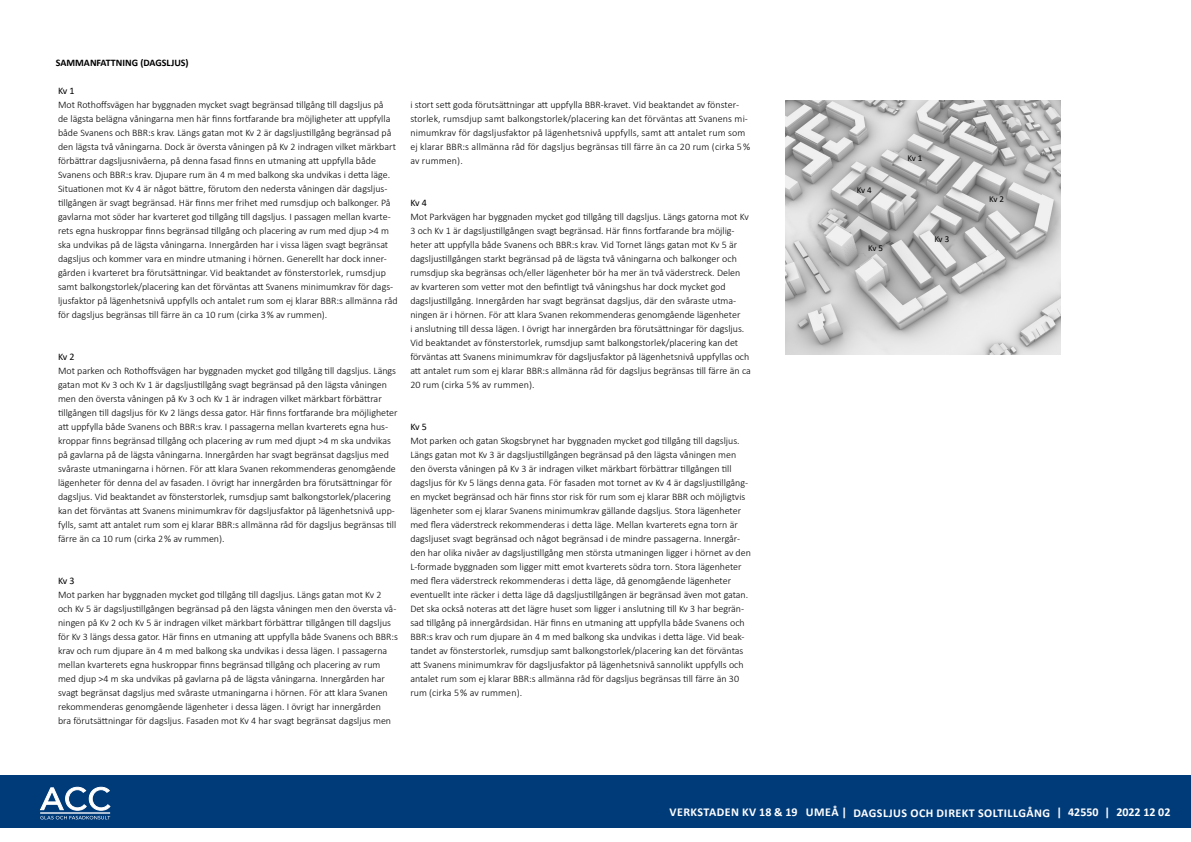
<style>
.page{position:relative;width:1191px;height:842px;background:#fff}
.page>*{position:absolute;margin:0;border:0;box-sizing:border-box;transform-origin:0 0}
.t1{font:700 12px "Calibri";letter-spacing:.04em;color:#fff}
.t2{font:300 10px/14px "Calibri";color:#000}
.t3{font:700 10px "Calibri";color:#000}
.t4{font:10px "Calibri";letter-spacing:-.05em;color:#000}
.t5{font:9px "Calibri";letter-spacing:-.05em;color:#000}
</style>
<div class="page">
<div style="left:0;top:776px;width:1191px;height:52px;background:#003b79"></div>
<img style="left:786px;top:101px;width:274px;height:254px">
<svg style="left:40px;top:786px;width:71px;height:33px"></svg>
<hr style="left:40px;top:812px;width:70px;height:2px;background:#fff">
<p class="t3" style="left:56px;top:56px;width:134px">SAMMANFATTNING (DAGSLJUS)</p>
<p class="t4" style="left:58px;top:84px;width:18px">Kv 1</p>
<p class="t2" style="left:58px;top:98px;width:341px">Mot Rothoffsvägen har byggnaden mycket svagt begränsad tillgång till dagsljus på<br>de lägsta belägna våningarna men här finns fortfarande bra möjligheter att uppfylla både Svanens och BBR:s krav. Längs gatan mot Kv 2 är dagsljustillgång begränsad på den lägsta två våningarna. Dock är översta våningen på Kv 2 indragen vilket märkbart förbättrar dagsljusnivåerna, på denna fasad finns en utmaning att uppfylla både Svanens och BBR:s krav. Djupare rum än 4 m med balkong ska undvikas i detta läge.<br>Situationen mot Kv 4 är något bättre, förutom den nedersta våningen där dagsljus&shy;tillgången är svagt begränsad. Här finns mer frihet med rumsdjup och balkonger. På gavlarna mot söder har kvarteret god tillgång till dagsljus. I passagen mellan kvarte&shy;rets egna huskroppar finns begränsad tillgång och placering av rum med djup &gt;4 m ska undvikas på de lägsta våningarna. Innergården har i vissa lägen svagt begränsat dagsljus och kommer vara en mindre utmaning i hörnen. Generellt har dock inner&shy;gården i kvarteret bra förutsättningar. Vid beaktandet av fönsterstorlek, rumsdjup samt balkongstorlek/placering kan det förväntas att Svanens minimumkrav för dags&shy;ljusfaktor på lägenhetsnivå uppfylls och antalet rum som ej klarar BBR:s allmänna råd för dagsljus begränsas till färre än ca 10 rum (cirka 3 % av rummen).</p>
<p class="t4" style="left:58px;top:350px;width:18px">Kv 2</p>
<p class="t2" style="left:58px;top:364px;width:341px">Mot parken och Rothoffsvägen har byggnaden mycket god tillgång till dagsljus. Längs gatan mot Kv 3 och Kv 1 är dagsljustillgång svagt begränsad på den lägsta våningen men den översta våningen på Kv 3 och Kv 1 är indragen vilket märkbart förbättrar tillgången till dagsljus för Kv 2 längs dessa gator. Här finns fortfarande bra möjligheter att uppfylla både Svanens och BBR:s krav. I passagerna mellan kvarterets egna hus&shy;kroppar finns begränsad tillgång och placering av rum med djupt &gt;4 m ska undvikas på gavlarna på de lägsta våningarna. Innergården har svagt begränsat dagsljus med svåraste utmaningarna i hörnen. För att klara Svanen rekommenderas genomgående lägenheter för denna del av fasaden. I övrigt har innergården bra förutsättningar för dagsljus. Vid beaktandet av fönsterstorlek, rumsdjup samt balkongstorlek/placering kan det förväntas att Svanens minimumkrav för dagsljusfaktor på lägenhetsnivå upp&shy;fylls, samt att antalet rum som ej klarar BBR:s allmänna råd för dagsljus begränsas till färre än ca 10 rum (cirka 2 % av rummen).</p>
<p class="t4" style="left:58px;top:574px;width:18px">Kv 3</p>
<p class="t2" style="left:58px;top:588px;width:341px">Mot parken har byggnaden mycket god tillgång till dagsljus. Längs gatan mot Kv 2 och Kv 5 är dagsljustillgången begränsad på den lägsta våningen men den översta vå&shy;ningen på Kv 2 och Kv 5 är indragen vilket märkbart förbättrar tillgången till dagsljus för Kv 3 längs dessa gator. Här finns en utmaning att uppfylla både Svanens och BBR:s krav och rum djupare än 4 m med balkong ska undvikas i dessa lägen. I passagerna mellan kvarterets egna huskroppar finns begränsad tillgång och placering av rum med djup &gt;4 m ska undvikas på gavlarna på de lägsta våningarna. Innergården har svagt begränsat dagsljus med svåraste utmaningarna i hörnen. För att klara Svanen rekommenderas genomgående lägenheter i dessa lägen. I övrigt har innergården<br>bra förutsättningar för dagsljus. Fasaden mot Kv 4 har svagt begränsat dagsljus men</p>
<p class="t2" style="left:410px;top:98px;width:341px">i stort sett goda förutsättningar att uppfylla BBR-kravet. Vid beaktandet av fönster&shy;storlek, rumsdjup samt balkongstorlek/placering kan det förväntas att Svanens mi&shy;nimumkrav för dagsljusfaktor på lägenhetsnivå uppfylls, samt att antalet rum som ej klarar BBR:s allmänna råd för dagsljus begränsas till färre än ca 20 rum (cirka 5 % av rummen).</p>
<p class="t4" style="left:410px;top:196px;width:18px">Kv 4</p>
<p class="t2" style="left:410px;top:210px;width:342px">Mot Parkvägen har byggnaden mycket god tillgång till dagsljus. Längs gatorna mot Kv 3 och Kv 1 är dagsljustillgången svagt begränsad. Här finns fortfarande bra möjlig&shy;heter att uppfylla både Svanens och BBR:s krav. Vid Tornet längs gatan mot Kv 5 är dagsljustillgången starkt begränsad på de lägsta två våningarna och balkonger och rumsdjup ska begränsas och/eller lägenheter bör ha mer än två väderstreck. Delen av kvarteren som vetter mot den befintligt två våningshus har dock mycket god dagsljustillgång. Innergården har svagt begränsat dagsljus, där den svåraste utma&shy;ningen är i hörnen. För att klara Svanen rekommenderas genomgående lägenheter<br>i anslutning till dessa lägen. I övrigt har innergården bra förutsättningar för dagsljus.<br>Vid beaktandet av fönsterstorlek, rumsdjup samt balkongstorlek/placering kan det förväntas att Svanens minimumkrav för dagsljusfaktor på lägenhetsnivå uppfyllas och att antalet rum som ej klarar BBR:s allmänna råd för dagsljus begränsas till färre än ca 20 rum (cirka 5 % av rummen).</p>
<p class="t4" style="left:410px;top:420px;width:18px">Kv 5</p>
<p class="t2" style="left:410px;top:434px;width:342px">Mot parken och gatan Skogsbrynet har byggnaden mycket god tillgång till dagsljus.<br>Längs gatan mot Kv 3 är dagsljustillgången begränsad på den lägsta våningen men den översta våningen på Kv 3 är indragen vilket märkbart förbättrar tillgången till dagsljus för Kv 5 längs denna gata. För fasaden mot tornet av Kv 4 är dagsljustillgång&shy;en mycket begränsad och här finns stor risk för rum som ej klarar BBR och möjligtvis lägenheter som ej klarar Svanens minimumkrav gällande dagsljus. Stora lägenheter med flera väderstreck rekommenderas i detta läge. Mellan kvarterets egna torn är dagsljuset svagt begränsad och något begränsad i de mindre passagerna. Innergår&shy;den har olika nivåer av dagsljustillgång men största utmaningen ligger i hörnet av den L-formade byggnaden som ligger mitt emot kvarterets södra torn. Stora lägenheter med flera väderstreck rekommenderas i detta läge, då genomgående lägenheter eventuellt inte räcker i detta läge då dagsljustillgången är begränsad även mot gatan.<br>Det ska också noteras att det lägre huset som ligger i anslutning till Kv 3 har begrän&shy;sad tillgång på innergårdsidan. Här finns en utmaning att uppfylla både Svanens och BBR:s krav och rum djupare än 4 m med balkong ska undvikas i detta läge. Vid beak&shy;tandet av fönsterstorlek, rumsdjup samt balkongstorlek/placering kan det förväntas att Svanens minimumkrav för dagsljusfaktor på lägenhetsnivå sannolikt uppfylls och antalet rum som ej klarar BBR:s allmänna råd för dagsljus begränsas till färre än 30 rum (cirka 5 % av rummen).</p>
<p class="t5" style="left:857px;top:184px;width:16px">Kv 4</p>
<p class="t5" style="left:868px;top:242px;width:16px">Kv 5</p>
<p class="t5" style="left:907px;top:152px;width:16px">Kv 1</p>
<p class="t5" style="left:934px;top:232px;width:16px">Kv 3</p>
<p class="t5" style="left:989px;top:193px;width:16px">Kv 2</p>
<p class="t1" style="left:669px;top:804px;width:502px">VERKSTADEN KV 18 &amp; 19 UMEÅ | DAGSLJUS OCH DIREKT SOLTILLGÅNG | 42550 | 2022 12 02</p>
</div>
